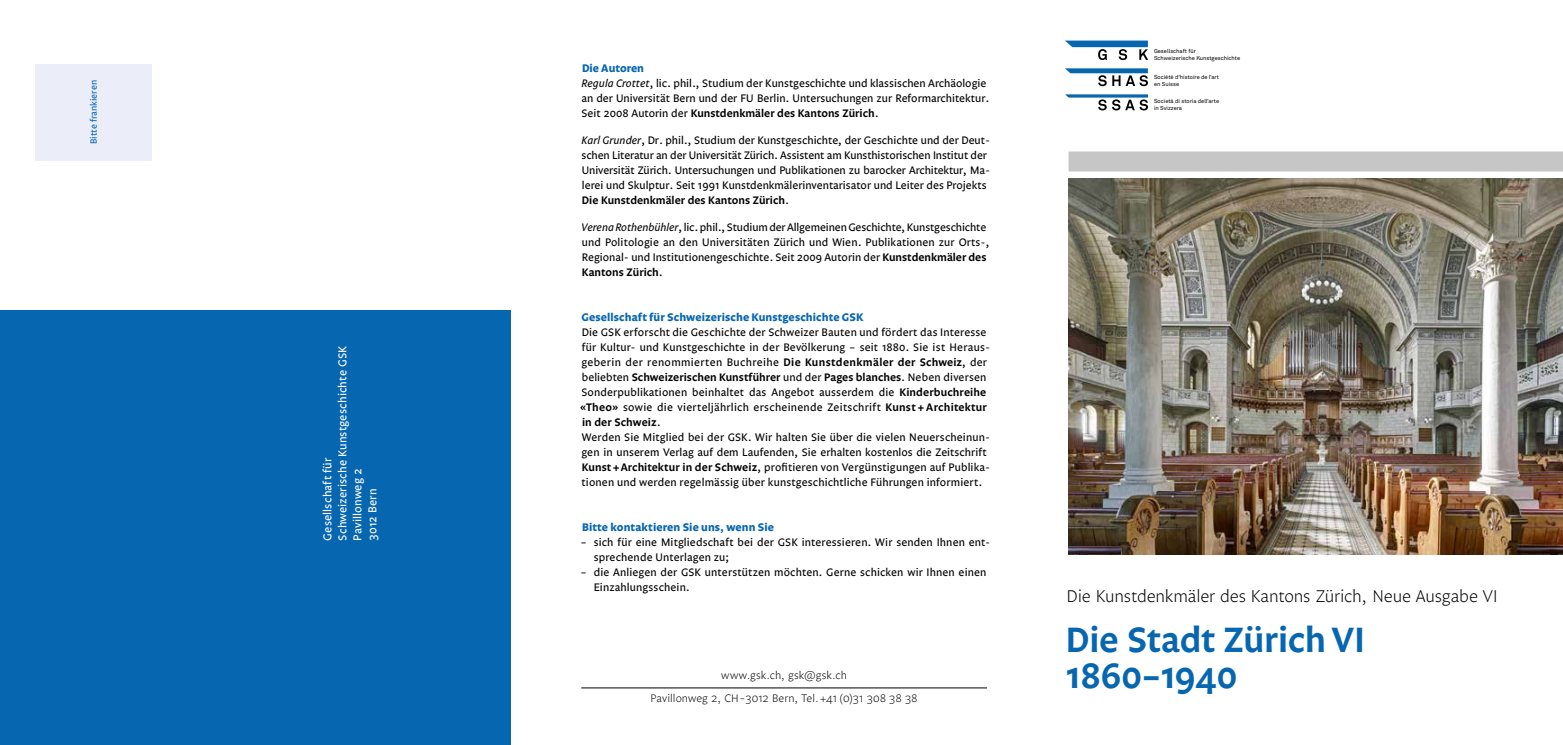
<style>
.page{position:relative;width:1563px;height:745px;background:#fff}
.page>*{position:absolute;margin:0;border:0;box-sizing:border-box;transform-origin:0 0}
.t1{font:600 36.25px/36.2px "Legato";letter-spacing:-.01em;color:#0666b0}
.t2{font:300 17.5px "Legato";letter-spacing:-.01em;color:#000}
.t3{font:11.88px/15px "Legato";letter-spacing:.01em;color:#fff}
.t4{font:11.25px/15px "Legato";letter-spacing:.005em;color:#000}
.t5{font:700 11.25px "Legato";letter-spacing:.01em;color:#0666b0}
.t6{font:300 11.25px/23.1px "Legato";letter-spacing:.005em;color:#000;text-align:center}
.t7{font:9.38px "Legato";color:#0666b0}
.t8{font:5.62px/6.8px "Akkurat";color:#000}
.s1{font-weight:700;color:#0666b0}
.s2{font-style:italic}
.s3{font-weight:600}
</style>
<div class="page">
<div style="left:0;top:310px;width:510px;height:434px;background:#0666b0"></div>
<div style="left:35px;top:64px;width:116px;height:96px;background:#ebeef9"></div>
<div style="left:1068px;top:151px;width:495px;height:20px;background:#c6c6c6"></div>
<svg style="left:1065px;top:41px;width:83px;height:19px"></svg>
<svg style="left:1065px;top:68px;width:83px;height:18px"></svg>
<svg style="left:1065px;top:94px;width:83px;height:16px"></svg>
<img style="left:1068px;top:178px;width:495px;height:376px">
<hr style="left:581px;top:687px;width:406px;height:1px;background:#000">
<p class="t7" style="left:88px;top:144px;width:65px;rotate:-90deg">Bitte frankieren</p>
<p class="t3" style="left:321px;top:540px;width:196px;rotate:-90deg">Gesellschaft für<br>Schweizerische Kunstgeschichte GSK<br>Pavillonweg 2<br>3012 Bern</p>
<p class="t4" style="left:581px;top:61px;width:409px"><span class="s1">Die Autoren<br></span><span class="s2">Regula Crottet</span>, lic. phil., Studium der Kunstgeschichte und klassischen Archäologie an der Universität Bern und der FU Berlin. Untersuchungen zur Reformarchitektur.<br>Seit 2008 Autorin der <span class="s3">Kunstdenkmäler des Kantons Zürich</span>.</p>
<p class="t4" style="left:581px;top:133px;width:410px"><span class="s2">Karl Grunder</span>, Dr. phil., Studium der Kunstgeschichte, der Geschichte und der Deut&shy;schen Literatur an der Universität Zürich. Assistent am Kunsthistorischen Institut der Universität Zürich. Untersuchungen und Publikationen zu barocker Architektur, Ma&shy;lerei und Skulptur. Seit 1991 Kunstdenkmälerinventarisator und Leiter des Projekts <span class="s3">Die Kunstdenkmäler des Kantons Zürich</span>.</p>
<p class="t4" style="left:581px;top:220px;width:410px"><span class="s2">Verena Rothenbühler</span>, lic. phil., Studium der Allgemeinen Geschichte, Kunstgeschichte und Politologie an den Universitäten Zürich und Wien. Publikationen zur Orts-, Regional- und Institutionengeschichte. Seit 2009 Autorin der <span class="s3">Kunstdenkmäler des Kantons Zürich</span>.</p>
<p class="t5" style="left:581px;top:310px;width:283px">Gesellschaft für Schweizerische Kunstgeschichte GSK</p>
<p class="t4" style="left:580px;top:325px;width:409px">Die GSK erforscht die Geschichte der Schweizer Bauten und fördert das Interesse für Kultur- und Kunstgeschichte in der Bevölkerung – seit 1880. Sie ist Heraus&shy;geberin der renommierten Buchreihe <span class="s3">Die Kunstdenkmäler der Schweiz</span>, der beliebten <span class="s3">Schweizerischen Kunstführer</span> und der <span class="s3">Pages blanches</span>. Neben diversen Sonderpublikationen beinhaltet das Angebot ausserdem die <span class="s3">Kinderbuchreihe «Theo»</span> sowie die vierteljährlich erscheinende Zeitschrift <span class="s3">Kunst + Architektur in der Schweiz</span>.<br>Werden Sie Mitglied bei der GSK. Wir halten Sie über die vielen Neuerscheinun&shy;gen in unserem Verlag auf dem Laufenden, Sie erhalten kostenlos die Zeitschrift <span class="s3">Kunst+Architektur in der Schweiz</span>, profitieren von Vergünstigungen auf Publika&shy;tionen und werden regelmässig über kunstgeschichtliche Führungen informiert.</p>
<p class="t5" style="left:582px;top:520px;width:193px">Bitte kontaktieren Sie uns, wenn Sie</p>
<p class="t4" style="left:594px;top:535px;width:398px;text-indent:-13px">– sich für eine Mitgliedschaft bei der GSK interessieren. Wir senden Ihnen ent&shy;sprechende Unterlagen zu;</p>
<p class="t4" style="left:594px;top:565px;width:394px;text-indent:-13px">– die Anliegen der GSK unterstützen möchten. Gerne schicken wir Ihnen einen<br>Einzahlungsschein.</p>
<p class="t6" style="left:650px;top:663px;width:268px">www.gsk.ch, gsk@gsk.ch<br>Pavillonweg 2, CH–3012 Bern, Tel.+41 (0)31 308 38 38</p>
<p class="t8" style="left:1154px;top:48px;width:88px">Gesellschaft für<br>Schweizerische Kunstgeschichte</p>
<p class="t8" style="left:1154px;top:74px;width:67px">Société d’histoire de l’art en Suisse</p>
<p class="t8" style="left:1154px;top:98px;width:67px">Società di storia dell’arte in Svizzera</p>
<h2 class="t2" style="left:1066px;top:586px;width:432px">Die Kunstdenkmäler des Kantons Zürich, Neue Ausgabe VI</h2>
<h1 class="t1" style="left:1066px;top:623px;width:300px">Die Stadt Zürich VI<br>1860–1940</h1>
</div>
